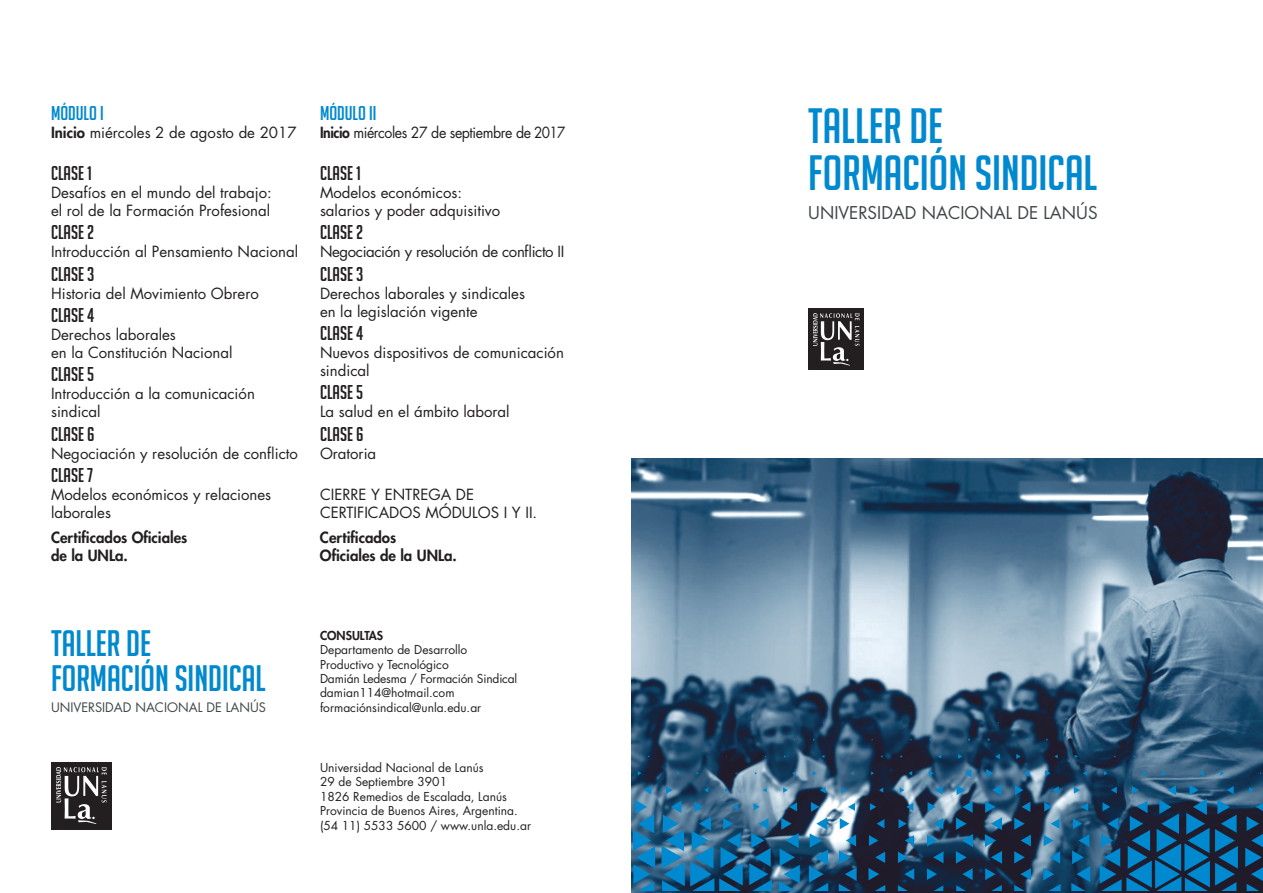
<style>
.page{position:relative;width:1263px;height:893px;background:#fff}
.page>*{position:absolute;margin:0;border:0;box-sizing:border-box;transform-origin:0 0}
.t1{font:48.3px/46.7px "Big Noodle Titling";color:#0089cf}
.t2{font:36px/34.7px "Big Noodle Titling";color:#0089cf}
.t3{font:19.5px "Big Noodle Titling";color:#231f20}
.t4{font:19.5px "Big Noodle Titling";color:#0089cf}
.t5{font:17.1px "Futura Std";color:#404649}
.t6{font:15px/18px "Futura Std";color:#231f20}
.t7{font:800 15px/18px "Futura Std";color:#231f20}
.t8{font:15px "Futura Std";letter-spacing:-.03em;color:#231f20;scale:.94 1}
.t9{font:15px "Futura Std";letter-spacing:-.025em;color:#231f20}
.t10{font:12.75px "Futura Std";color:#404649}
.t11{font:12px/14.4px "Futura Std";color:#231f20}
.t12{font:800 12px "Futura Std";color:#231f20}
.s1{font-weight:800}
</style>
<div class="page">
<div style="left:51px;top:762px;width:61px;height:67px;background:#231f20"></div>
<svg style="left:56px;top:767px;width:51px;height:57px"></svg>
<div style="left:808px;top:309px;width:56px;height:61px;background:#231f20"></div>
<svg style="left:813px;top:313px;width:46px;height:53px"></svg>
<img style="left:631px;top:459px;width:632px;height:434px">
<svg style="left:927px;top:835px;width:16px;height:56px"></svg>
<svg style="left:905px;top:835px;width:9px;height:11px"></svg>
<svg style="left:898px;top:852px;width:16px;height:39px"></svg>
<svg style="left:933px;top:818px;width:10px;height:11px"></svg>
<svg style="left:898px;top:819px;width:9px;height:9px"></svg>
<svg style="left:868px;top:852px;width:17px;height:39px"></svg>
<svg style="left:985px;top:801px;width:17px;height:90px;background:#255273"></svg>
<svg style="left:956px;top:801px;width:17px;height:90px;background:#163f61"></svg>
<svg style="left:927px;top:802px;width:9px;height:10px"></svg>
<svg style="left:906px;top:803px;width:7px;height:8px"></svg>
<svg style="left:876px;top:819px;width:8px;height:9px"></svg>
<svg style="left:869px;top:835px;width:9px;height:11px"></svg>
<svg style="left:1014px;top:818px;width:17px;height:73px"></svg>
<svg style="left:1015px;top:785px;width:8px;height:10px"></svg>
<svg style="left:992px;top:785px;width:9px;height:10px"></svg>
<svg style="left:956px;top:785px;width:9px;height:10px"></svg>
<svg style="left:935px;top:786px;width:7px;height:8px"></svg>
<svg style="left:900px;top:787px;width:4px;height:6px"></svg>
<svg style="left:879px;top:788px;width:4px;height:4px"></svg>
<svg style="left:870px;top:803px;width:6px;height:7px"></svg>
<svg style="left:839px;top:835px;width:18px;height:56px"></svg>
<svg style="left:1043px;top:835px;width:18px;height:56px"></svg>
<svg style="left:1021px;top:802px;width:9px;height:10px"></svg>
<svg style="left:1023px;top:770px;width:6px;height:7px"></svg>
<svg style="left:986px;top:769px;width:7px;height:8px"></svg>
<svg style="left:964px;top:769px;width:7px;height:8px"></svg>
<svg style="left:929px;top:770px;width:5px;height:6px"></svg>
<svg style="left:908px;top:771px;width:4px;height:4px"></svg>
<svg style="left:871px;top:771px;width:3px;height:4px"></svg>
<svg style="left:848px;top:803px;width:7px;height:8px"></svg>
<svg style="left:840px;top:818px;width:9px;height:11px"></svg>
<svg style="left:1051px;top:819px;width:8px;height:10px"></svg>
<svg style="left:1044px;top:802px;width:8px;height:9px"></svg>
<svg style="left:1016px;top:754px;width:5px;height:5px"></svg>
<svg style="left:995px;top:754px;width:5px;height:5px"></svg>
<svg style="left:958px;top:754px;width:4px;height:5px"></svg>
<svg style="left:938px;top:754px;width:3px;height:4px"></svg>
<svg style="left:850px;top:771px;width:4px;height:4px"></svg>
<svg style="left:841px;top:787px;width:5px;height:6px"></svg>
<svg style="left:1071px;top:818px;width:19px;height:73px"></svg>
<svg style="left:1052px;top:786px;width:7px;height:8px"></svg>
<svg style="left:1045px;top:770px;width:5px;height:6px"></svg>
<svg style="left:820px;top:787px;width:5px;height:6px"></svg>
<svg style="left:809px;top:802px;width:19px;height:89px;background:#407a9e"></svg>
<svg style="left:1081px;top:803px;width:7px;height:8px"></svg>
<svg style="left:1074px;top:786px;width:6px;height:8px"></svg>
<svg style="left:1054px;top:754px;width:4px;height:4px"></svg>
<svg style="left:812px;top:771px;width:4px;height:4px"></svg>
<svg style="left:789px;top:802px;width:8px;height:9px"></svg>
<svg style="left:779px;top:818px;width:21px;height:73px;background:#1c5d87"></svg>
<svg style="left:1083px;top:771px;width:4px;height:5px"></svg>
<svg style="left:792px;top:771px;width:3px;height:4px"></svg>
<svg style="left:783px;top:787px;width:5px;height:6px"></svg>
<svg style="left:749px;top:818px;width:23px;height:73px;background:#1d618c"></svg>
<svg style="left:1104px;top:771px;width:3px;height:4px"></svg>
<svg style="left:763px;top:788px;width:4px;height:4px"></svg>
<svg style="left:753px;top:803px;width:7px;height:7px"></svg>
<svg style="left:1141px;top:771px;width:4px;height:5px"></svg>
<svg style="left:725px;top:788px;width:4px;height:4px"></svg>
<svg style="left:1162px;top:771px;width:4px;height:5px"></svg>
<svg style="left:704px;top:788px;width:4px;height:4px"></svg>
<svg style="left:661px;top:801px;width:82px;height:90px;background:#246c98"></svg>
<svg style="left:1199px;top:770px;width:5px;height:6px"></svg>
<svg style="left:676px;top:771px;width:3px;height:4px"></svg>
<svg style="left:666px;top:786px;width:7px;height:8px"></svg>
<svg style="left:1099px;top:785px;width:139px;height:106px;background:#15527a"></svg>
<svg style="left:1220px;top:771px;width:4px;height:4px"></svg>
<svg style="left:644px;top:786px;width:7px;height:8px"></svg>
<svg style="left:633px;top:800px;width:22px;height:91px;background:#2779a8"></svg>
<svg style="left:1245px;top:803px;width:18px;height:88px;background:#153f60"></svg>
<svg style="left:1249px;top:787px;width:5px;height:6px"></svg>
<svg style="left:638px;top:771px;width:3px;height:4px"></svg>
<h3 class="t4" style="left:51px;top:103px;width:54px">MÓDULO I</h3>
<p class="t6" style="left:51px;top:124px;width:247px"><span class="s1">Inicio</span> miércoles 2 de agosto de 2017</p>
<h3 class="t3" style="left:51px;top:162px;width:42px">CLASE 1</h3>
<p class="t6" style="left:51px;top:183px;width:222px">Desafíos en el mundo del trabajo: el rol de la Formación Profesional</p>
<h3 class="t3" style="left:51px;top:222px;width:45px">CLASE 2</h3>
<p class="t6" style="left:51px;top:243px;width:249px">Introducción al Pensamiento Nacional</p>
<h3 class="t3" style="left:51px;top:263px;width:45px">CLASE 3</h3>
<p class="t6" style="left:51px;top:284px;width:209px">Historia del Movimiento Obrero</p>
<h3 class="t3" style="left:51px;top:304px;width:45px">CLASE 4</h3>
<p class="t6" style="left:51px;top:326px;width:183px">Derechos laborales<br>en la Constitución Nacional</p>
<h3 class="t3" style="left:51px;top:364px;width:45px">CLASE 5</h3>
<p class="t6" style="left:51px;top:385px;width:205px">Introducción a la comunicación sindical</p>
<h3 class="t3" style="left:51px;top:423px;width:45px">CLASE 6</h3>
<p class="t6" style="left:51px;top:444px;width:248px">Negociación y resolución de conflicto</p>
<h3 class="t3" style="left:51px;top:465px;width:44px">CLASE 7</h3>
<p class="t6" style="left:51px;top:486px;width:222px">Modelos económicos y relaciones laborales</p>
<h3 class="t4" style="left:320px;top:103px;width:58px">MÓDULO II</h3>
<p class="t8" style="left:320px;top:123px;width:263px"><span class="s1">Inicio</span> miércoles 27 de septiembre de 2017</p>
<h3 class="t3" style="left:320px;top:162px;width:42px">CLASE 1</h3>
<p class="t6" style="left:320px;top:183px;width:182px">Modelos económicos: salarios y poder adquisitivo</p>
<h3 class="t3" style="left:320px;top:222px;width:45px">CLASE 2</h3>
<p class="t9" style="left:320px;top:242px;width:246px">Negociación y resolución de conflicto II</p>
<h3 class="t3" style="left:320px;top:263px;width:45px">CLASE 3</h3>
<p class="t6" style="left:320px;top:284px;width:206px">Derechos laborales y sindicales en la legislación vigente</p>
<h3 class="t3" style="left:320px;top:322px;width:45px">CLASE 4</h3>
<p class="t6" style="left:320px;top:344px;width:245px">Nuevos dispositivos de comunicación sindical</p>
<h3 class="t3" style="left:320px;top:382px;width:45px">CLASE 5</h3>
<p class="t6" style="left:320px;top:403px;width:191px">La salud en el ámbito laboral</p>
<h3 class="t3" style="left:320px;top:423px;width:45px">CLASE 6</h3>
<p class="t6" style="left:320px;top:444px;width:58px">Oratoria</p>
<p class="t6" style="left:320px;top:486px;width:219px">CIERRE Y ENTREGA DE<br>CERTIFICADOS MÓDULOS I Y II.</p>
<p class="t7" style="left:51px;top:528px;width:138px">Certificados Oficiales de la UNLa.</p>
<p class="t7" style="left:320px;top:528px;width:138px">Certificados<br>Oficiales de la UNLa.</p>
<h2 class="t2" style="left:51px;top:626px;width:216px">TALLER DE<br>FORMACIÓN SINDICAL</h2>
<p class="t10" style="left:51px;top:699px;width:216px">UNIVERSIDAD NACIONAL DE LANÚS</p>
<p class="t12" style="left:320px;top:628px;width:65px">CONSULTAS</p>
<p class="t11" style="left:320px;top:643px;width:199px">Departamento de Desarrollo<br>Productivo y Tecnológico<br>Damián Ledesma / Formación Sindical damian114@hotmail.com formaciónsindical@unla.edu.ar</p>
<p class="t11" style="left:320px;top:760px;width:213px">Universidad Nacional de Lanús<br>29 de Septiembre 3901<br>1826 Remedios de Escalada, Lanús<br>Provincia de Buenos Aires, Argentina. (54 11) 5533 5600 / www.unla.edu.ar</p>
<h1 class="t1" style="left:808px;top:103px;width:290px">TALLER DE<br>FORMACIÓN SINDICAL</h1>
<p class="t5" style="left:808px;top:202px;width:291px">UNIVERSIDAD NACIONAL DE LANÚS</p>
</div>
